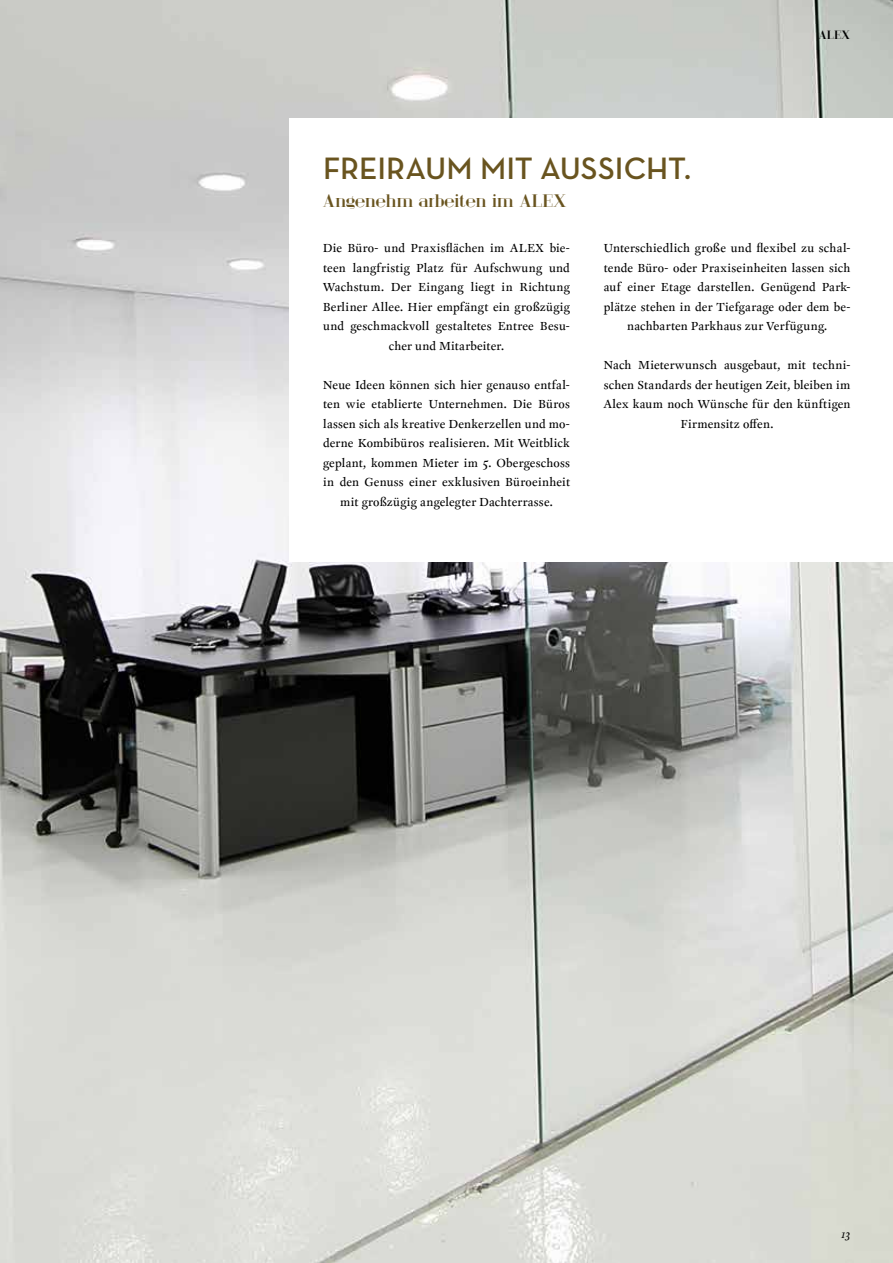
<style>
.page{position:relative;width:893px;height:1263px;background:#fff}
.page>*{position:absolute;margin:0;border:0;box-sizing:border-box;transform-origin:0 0}
.t1{font:600 31.5px "Neutraface Text";color:#69541f}
.t2{font:18px "London Fill";letter-spacing:-.005em;color:#69541f}
.t3{font:13.5px/19.5px "Clifford OT Eighteen Roman";letter-spacing:.02em;color:#000;text-align:center}
.t4{font:12px "London Fill";color:#000}
.t5{font:italic 12px "Clifford OT Eighteen";color:#000}
</style>
<div class="page">
<img style="left:0;top:0;width:893px;height:1263px">
<div style="left:289px;top:118px;width:604px;height:443px;background:#fff"></div>
<h1 class="t1" style="left:323px;top:148px;width:369px">FREIRAUM MIT AUSSICHT.</h1>
<h2 class="t2" style="left:323px;top:191px;width:245px">Angenehm arbeiten im ALEX</h2>
<p class="t4" style="left:819px;top:29px;width:33px">ALEX</p>
<p class="t3" style="left:323px;top:239px;width:248px">Die Büro- und Praxisflächen im ALEX bie&shy;teen langfristig Platz für Aufschwung und Wachstum. Der Eingang liegt in Richtung Berliner Allee. Hier empfängt ein großzügig und geschmackvoll gestaltetes Entree Besu&shy;cher und Mitarbeiter.</p>
<p class="t3" style="left:323px;top:375px;width:248px">Neue Ideen können sich hier genauso entfal&shy;ten wie etablierte Unternehmen. Die Büros lassen sich als kreative Denkerzellen und mo&shy;derne Kombibüros realisieren. Mit Weitblick geplant, kommen Mieter im 5. Obergeschoss in den Genuss einer exklusiven Büroeinheit mit großzügig angelegter Dachterrasse.</p>
<p class="t3" style="left:604px;top:239px;width:248px">Unterschiedlich große und flexibel zu schal&shy;tende Büro- oder Praxiseinheiten lassen sich auf einer Etage darstellen. Genügend Park&shy;plätze stehen in der Tiefgarage oder dem be&shy;nachbarten Parkhaus zur Verfügung.</p>
<p class="t3" style="left:604px;top:356px;width:248px">Nach Mieterwunsch ausgebaut, mit techni&shy;schen Standards der heutigen Zeit, bleiben im Alex kaum noch Wünsche für den künftigen Firmensitz offen.</p>
<p class="t5" style="left:841px;top:1228px;width:11px">13</p>
</div>
